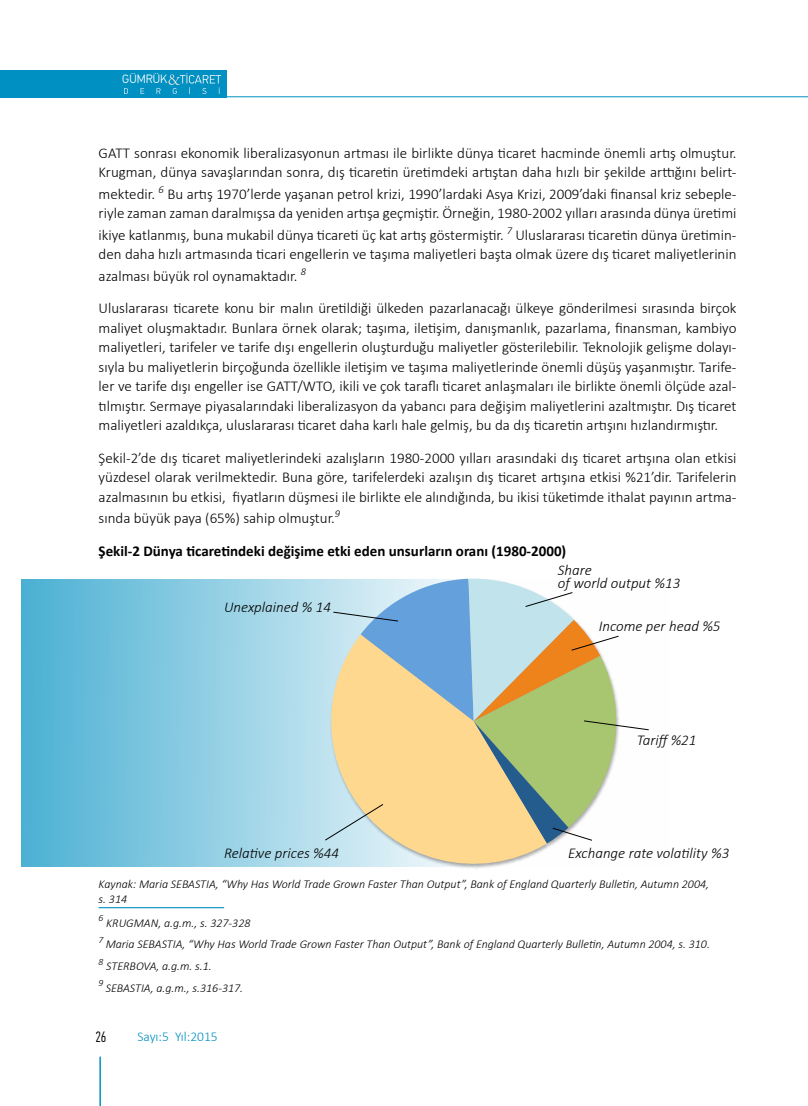
<style>
.page{position:relative;width:808px;height:1106px;background:#fff}
.page>*{position:absolute;margin:0;border:0;box-sizing:border-box;transform-origin:0 0}
.t1{font:300 15px/19.5px "Calibri";color:#000}
.t2{font:700 15px/32.2px "Calibri";color:#000}
.t3{font:italic 300 15px/13.2px "Calibri";color:#000}
.t4{font:300 15px "PF Din Text Comp Pro";color:#000}
.t5{font:300 13.5px "Calibri";color:#0090c1}
.t6{font:italic 300 12px/14.4px "Calibri";color:#000}
.t7{font:300 12px "PF Din Text Pro";color:#fff}
.t8{font:italic 300 9.6px "Calibri";color:#000}
.s1{font-weight:300}
</style>
<div class="page">
<hr style="left:99px;top:1056px;width:2px;height:50px;background:#0090c1">
<hr style="left:220px;top:96px;width:588px;height:1px;background:#0090c1">
<div style="left:0;top:70px;width:227px;height:27px;background:#0090c2"></div>
<svg style="left:124px;top:88px;width:4px;height:6px"></svg>
<svg style="left:141px;top:88px;width:3px;height:6px"></svg>
<svg style="left:157px;top:88px;width:3px;height:6px"></svg>
<svg style="left:168px;top:73px;width:53px;height:21px"></svg>
<svg style="left:21px;top:579px;width:239px;height:287px;background:#77c3dd"></svg>
<hr style="left:99px;top:907px;width:125px;height:1px;background:#0090c1">
<svg style="left:260px;top:579px;width:295px;height:290px;background:#bfdee4"></svg>
<svg style="left:325px;top:578px;width:324px;height:265px"></svg>
<p class="t7" style="left:122px;top:72px;width:47px">GÜMRÜK</p>
<p class="t1" style="left:99px;top:143px;width:639px">GATT sonrası ekonomik liberalizasyonun artması ile birlikte dünya ticaret hacminde önemli artış olmuştur.<br>Krugman, dünya savaşlarından sonra, dış ticaretin üretimdeki artıştan daha hızlı bir şekilde arttığını belirt-</p>
<p class="t1" style="left:99px;top:184px;width:639px">mektedir. <sup>6</sup> Bu artış 1970’lerde yaşanan petrol krizi, 1990’lardaki Asya Krizi, 2009’daki finansal kriz sebeple&shy;riyle zaman zaman daralmışsa da yeniden artışa geçmiştir. Örneğin, 1980-2002 yılları arasında dünya üretimi</p>
<p class="t1" style="left:99px;top:225px;width:639px">ikiye katlanmış, buna mukabil dünya ticareti üç kat artış göstermiştir. <sup>7</sup> Uluslararası ticaretin dünya üretimin&shy;den daha hızlı artmasında ticari engellerin ve taşıma maliyetleri başta olmak üzere dış ticaret maliyetlerinin</p>
<p class="t1" style="left:99px;top:260px;width:639px;line-height:32.2px">azalması büyük rol oynamaktadır. <sup>8<br></sup>Uluslararası ticarete konu bir malın üretildiği ülkeden pazarlanacağı ülkeye gönderilmesi sırasında birçok</p>
<p class="t1" style="left:99px;top:318px;width:639px;text-align:justify">maliyet oluşmaktadır. Bunlara örnek olarak; taşıma, iletişim, danışmanlık, pazarlama, finansman, kambiyo maliyetleri, tarifeler ve tarife dışı engellerin oluşturduğu maliyetler gösterilebilir. Teknolojik gelişme dolayı&shy;sıyla bu maliyetlerin birçoğunda özellikle iletişim ve taşıma maliyetlerinde önemli düşüş yaşanmıştır. Tarife&shy;ler ve tarife dışı engeller ise GATT/WTO, ikili ve çok taraflı ticaret anlaşmaları ile birlikte önemli ölçüde azal&shy;tılmıştır. Sermaye piyasalarındaki liberalizasyon da yabancı para değişim maliyetlerini azaltmıştır. Dış ticaret maliyetleri azaldıkça, uluslararası ticaret daha karlı hale gelmiş, bu da dış ticaretin artışını hızlandırmıştır.</p>
<p class="t1" style="left:99px;top:448px;width:639px;text-align:justify">Şekil-2’de dış ticaret maliyetlerindeki azalışların 1980-2000 yılları arasındaki dış ticaret artışına olan etkisi yüzdesel olarak verilmektedir. Buna göre, tarifelerdeki azalışın dış ticaret artışına etkisi %21’dir. Tarifelerin azalmasının bu etkisi, fiyatların düşmesi ile birlikte ele alındığında, bu ikisi tüketimde ithalat payının artma-</p>
<p class="t2" style="left:99px;top:502px;width:469px"><span class="s1">sında büyük paya (65%) sahip olmuştur.</span><sup>9<br></sup>Şekil-2 Dünya ticaretindeki değişime etki eden unsurların oranı (1980-2000)</p>
<p class="t3" style="left:558px;top:563px;width:124px">Share<br>of world output %13</p>
<p class="t3" style="left:224px;top:600px;width:108px">Unexplained % 14</p>
<p class="t3" style="left:599px;top:619px;width:123px">Income per head %5</p>
<p class="t3" style="left:637px;top:732px;width:61px">Tariff %21</p>
<p class="t3" style="left:224px;top:846px;width:116px">Relative prices %44</p>
<p class="t3" style="left:568px;top:846px;width:163px">Exchange rate volatility %3</p>
<p class="t6" style="left:99px;top:877px;width:612px">Kaynak: Maria SEBASTIA, “Why Has World Trade Grown Faster Than Output”, Bank of England Quarterly Bulletin, Autumn 2004, s. 314</p>
<p class="t8" style="left:99px;top:911px;width:6px">6</p>
<p class="t6" style="left:106px;top:915px;width:146px">KRUGMAN, a.g.m., s. 327-328</p>
<p class="t8" style="left:99px;top:933px;width:6px">7</p>
<p class="t6" style="left:106px;top:937px;width:606px">Maria SEBASTIA, “Why Has World Trade Grown Faster Than Output”, Bank of England Quarterly Bulletin, Autumn 2004, s. 310.</p>
<p class="t8" style="left:99px;top:955px;width:6px">8</p>
<p class="t6" style="left:106px;top:958px;width:107px">STERBOVA, a.g.m. s.1.</p>
<p class="t8" style="left:99px;top:977px;width:6px">9</p>
<p class="t6" style="left:106px;top:980px;width:139px">SEBASTIA, a.g.m., s.316-317.</p>
<p class="t4" style="left:95px;top:1028px;width:13px">26</p>
<p class="t5" style="left:137px;top:1027px;width:82px">Sayı:5 Yıl:2015</p>
</div>
